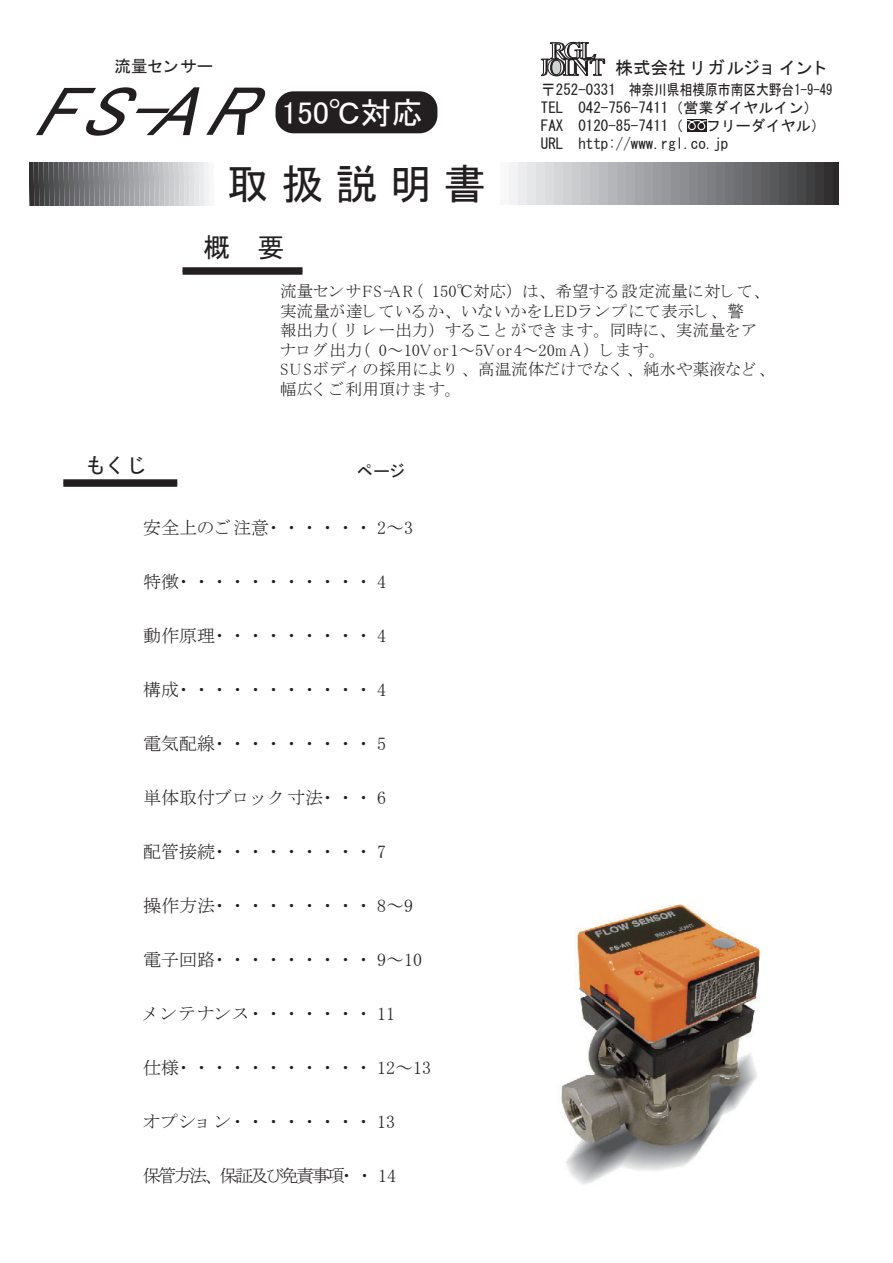
<style>
.page{position:relative;width:893px;height:1263px;background:#fff}
.page>*{position:absolute;margin:0;border:0;box-sizing:border-box;transform-origin:0 0}
.t1{font:italic 70.65px "MS P Gothic";color:#231f20}
.t2{font:42px "MS P Gothic";color:#231f20}
.t3{font:31.5px "MS P Gothic";color:#fff}
.t4{font:27px "MS P Gothic";color:#231f20}
.t5{font:21px "MS P Gothic";color:#231f20}
.t6{font:18px "MS P Mincho";color:#231f20}
.t7{font:18px "MS P Mincho";letter-spacing:-.15em;color:#231f20}
.t8{font:18px "MS P Mincho";letter-spacing:.115em;color:#231f20}
.t9{font:17.7px "MS P Gothic";letter-spacing:.09em;color:#231f20}
.t10{font:16.5px/19.5px "MS P Mincho";letter-spacing:.045em;color:#231f20}
.t11{font:16.5px "MS P Gothic";letter-spacing:.04em;color:#231f20}
.t12{font:15px/18px "MS Gothic";color:#231f20}
</style>
<div class="page">
<svg style="left:30px;top:163px;width:179px;height:42px;background:#97989a"></svg>
<div style="left:500px;top:163px;width:9px;height:42px;background:#f8f8f9"></div>
<div style="left:509px;top:163px;width:9px;height:42px;background:#f2f3f4"></div>
<div style="left:518px;top:163px;width:9px;height:42px;background:#ececee"></div>
<div style="left:527px;top:163px;width:9px;height:42px;background:#e6e7e9"></div>
<div style="left:536px;top:163px;width:9px;height:42px;background:#e0e1e3"></div>
<div style="left:545px;top:163px;width:9px;height:42px;background:#dbdcde"></div>
<div style="left:554px;top:163px;width:9px;height:42px;background:#d5d6d8"></div>
<div style="left:563px;top:163px;width:9px;height:42px;background:#d0d1d3"></div>
<div style="left:572px;top:163px;width:9px;height:42px;background:#cbccce"></div>
<div style="left:581px;top:163px;width:9px;height:42px;background:#c6c7c9"></div>
<div style="left:590px;top:163px;width:9px;height:42px;background:#c0c1c4"></div>
<div style="left:599px;top:163px;width:9px;height:42px;background:#bbbcbf"></div>
<div style="left:608px;top:163px;width:9px;height:42px;background:#b5b6ba"></div>
<div style="left:617px;top:163px;width:9px;height:42px;background:#b0b1b5"></div>
<div style="left:626px;top:163px;width:9px;height:42px;background:#abacb0"></div>
<div style="left:635px;top:163px;width:9px;height:42px;background:#a5a6aa"></div>
<div style="left:644px;top:163px;width:9px;height:42px;background:#a0a2a5"></div>
<div style="left:653px;top:163px;width:9px;height:42px;background:#9b9ca0"></div>
<div style="left:662px;top:163px;width:9px;height:42px;background:#96989b"></div>
<div style="left:671px;top:163px;width:9px;height:42px;background:#909295"></div>
<div style="left:680px;top:163px;width:9px;height:42px;background:#8c8e91"></div>
<div style="left:689px;top:163px;width:9px;height:42px;background:#87898c"></div>
<div style="left:698px;top:163px;width:9px;height:42px;background:#828487"></div>
<div style="left:707px;top:163px;width:9px;height:42px;background:#7d7f82"></div>
<div style="left:716px;top:163px;width:9px;height:42px;background:#787a7d"></div>
<div style="left:725px;top:163px;width:9px;height:42px;background:#737477"></div>
<div style="left:734px;top:163px;width:9px;height:42px;background:#6e6f72"></div>
<div style="left:743px;top:163px;width:9px;height:42px;background:#696a6d"></div>
<div style="left:752px;top:163px;width:9px;height:42px;background:#646467"></div>
<div style="left:761px;top:163px;width:9px;height:42px;background:#5f5f62"></div>
<div style="left:770px;top:163px;width:9px;height:42px;background:#58595b"></div>
<div style="left:779px;top:163px;width:9px;height:42px;background:#535355"></div>
<div style="left:788px;top:163px;width:9px;height:42px;background:#4c4d4e"></div>
<div style="left:797px;top:163px;width:9px;height:42px;background:#464748"></div>
<div style="left:806px;top:163px;width:9px;height:42px;background:#3f3f40"></div>
<div style="left:815px;top:163px;width:9px;height:42px;background:#383839"></div>
<div style="left:824px;top:163px;width:9px;height:42px;background:#312f30"></div>
<div style="left:833px;top:163px;width:6px;height:42px;background:#2a2829"></div>
<div style="left:275px;top:91px;width:162px;height:42px;background:#231f20;border-radius:18px"></div>
<div style="left:183px;top:267px;width:119px;height:8px;background:#231f20"></div>
<div style="left:63px;top:479px;width:114px;height:8px;background:#231f20"></div>
<img style="left:561px;top:904px;width:199px;height:281px">
<svg style="left:541px;top:42px;width:64px;height:34px"></svg>
<svg style="left:687px;top:119px;width:20px;height:12px"></svg>
<p class="t11" style="left:115px;top:57px;width:100px">流量センサー</p>
<h1 class="t1" style="left:30px;top:75px;width:258px">FS-AR</h1>
<h3 class="t3" style="left:281px;top:97px;width:143px">150℃対応</h3>
<p class="t9" style="left:615px;top:58px;width:212px">株式会社 リガルジョイント</p>
<p class="t12" style="left:541px;top:80px;width:293px">〒252-0331 神奈川県相模原市南区大野台1-9-49<br>TEL 042-756-7411（営業ダイヤルイン）<br>FAX　0120-85-7411（　 フリーダイヤル）<br>URL　http://www.rgl.co.jp</p>
<p class="t5" style="left:87px;top:455px;width:60px">もくじ</p>
<h2 class="t2" style="left:227px;top:162px;width:261px">取 扱 説 明 書</h2>
<h3 class="t4" style="left:204px;top:234px;width:82px">概　要</h3>
<p class="t10" style="left:280px;top:282px;width:491px">流量センサFS-AR （ 150℃対応）は、希望する設定流量に対して、実流量が達しているか、いないかをLEDランプにて表示し、警<br>報出力（リレー出力）することができます。同時に、実流量をアナログ出力（ 0～10Vor1～5Vor4～20m A）します。<br>SUSボディの採用により、高温流体だけでなく、純水や薬液など、幅広くご利用頂けます。</p>
<p class="t11" style="left:357px;top:463px;width:49px">ページ</p>
<p class="t6" style="left:143px;top:518px;width:271px">安全上のご注意・・・・・・ 2～3</p>
<p class="t6" style="left:143px;top:572px;width:244px">特徴・・・・・・・・・・・4</p>
<p class="t6" style="left:143px;top:626px;width:244px">動作原理・・・・・・・・・4</p>
<p class="t6" style="left:143px;top:680px;width:256px">構成・・・・・・・・・・・4　</p>
<p class="t6" style="left:143px;top:734px;width:244px">電気配線・・・・・・・・・5</p>
<p class="t6" style="left:143px;top:788px;width:244px">単体取付ブロック寸法・・・ 6</p>
<p class="t6" style="left:143px;top:842px;width:244px">配管接続・・・・・・・・・7</p>
<p class="t6" style="left:143px;top:896px;width:271px">操作方法・・・・・・・・・8～9</p>
<p class="t6" style="left:143px;top:950px;width:280px">電子回路・・・・・・・・・9～10</p>
<p class="t8" style="left:143px;top:1004px;width:253px">メンテナンス・・・・・・・11</p>
<p class="t6" style="left:143px;top:1058px;width:289px">仕様・・・・・・・・・・・12～13</p>
<p class="t6" style="left:143px;top:1112px;width:253px">オプション・・・・・・・・13</p>
<p class="t7" style="left:143px;top:1166px;width:254px">保管方法、保証及び免責事項・・ 14</p>
</div>
